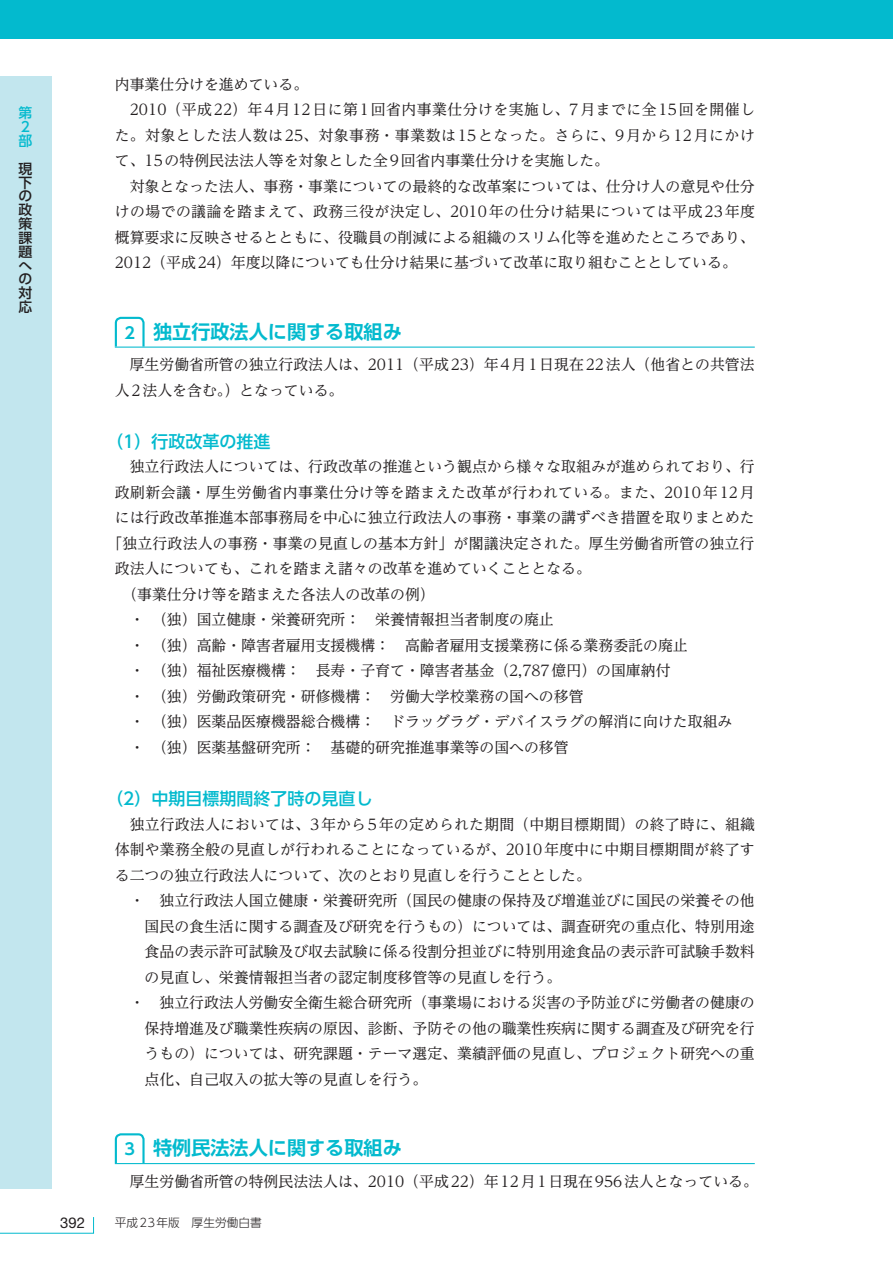
<style>
.page{position:relative;width:893px;height:1263px;background:#fff}
.page>*{position:absolute;margin:0;border:0;box-sizing:border-box;transform-origin:0 0}
.t1{font:700 19.2px "UD Shin Go Pro De";color:#03bace}
.t2{font:500 16.95px "UD Shin Go Pro";color:#03bace}
.t3{font:14.85px/25.5px "UD Reimin Pro";color:#231f20}
.t4{font:14.85px "UD Reimin Pro";letter-spacing:.03em;color:#231f20}
.t5{font:14.85px "UD Reimin Pro";letter-spacing:.035em;color:#231f20}
.t6{font:14.85px "Helvetica Neue LT Std";color:#231f20}
.t7{font:500 13.8px/13.8px "UD Shin Go Pro";color:#231f20;text-align:justify}
.t8{font:500 13.8px/13.8px "UD Shin Go Pro";color:#03bace}
.t9{font:300 11.7px "UD Shin Go Pro";color:#231f20}
.s1{font-size:15.9px}
</style>
<div class="page">
<hr style="left:115px;top:347px;width:640px;height:1px;background:#03bace">
<hr style="left:115px;top:1163px;width:640px;height:1px;background:#03bace">
<svg style="left:114px;top:316px;width:32px;height:32px"></svg>
<svg style="left:114px;top:1133px;width:32px;height:32px"></svg>
<div style="left:0;top:0;width:893px;height:38px;background:#03bace"></div>
<div style="left:0;top:77px;width:51px;height:1111px;background:#c2e6ee"></div>
<svg style="left:0;top:1217px;width:94px;height:17px"></svg>
<p class="t8" style="left:19px;top:106px;width:15px">第<br>2部</p>
<p class="t7" style="left:19px;top:161px;width:15px">現下の政策課題への対応</p>
<p class="t3" style="left:115px;top:71px;width:195px">内事業仕分けを進めている。</p>
<p class="t4" style="left:130px;top:97px;width:627px">2010（平成22）年4月12日に第1回省内事業仕分けを実施し、7月までに全15回を開催し</p>
<p class="t5" style="left:115px;top:123px;width:642px">た。対象とした法人数は25、対象事務・事業数は15となった。さらに、9月から12月にかけ</p>
<p class="t3" style="left:115px;top:147px;width:496px">て、15の特例民法法人等を対象とした全9回省内事業仕分けを実施した。</p>
<p class="t3" style="left:130px;top:173px;width:627px">対象となった法人、事務・事業についての最終的な改革案については、仕分け人の意見や仕分</p>
<p class="t4" style="left:115px;top:199px;width:642px">けの場での議論を踏まえて、政務三役が決定し、2010年の仕分け結果については平成23年度</p>
<p class="t3" style="left:115px;top:224px;width:641px">概算要求に反映させるとともに、役職員の削減による組織のスリム化等を進めたところであり、</p>
<p class="t3" style="left:115px;top:249px;width:624px">2012（平成24）年度以降についても仕分け結果に基づいて改革に取り組むこととしている。</p>
<p class="t1" style="left:124px;top:316px;width:279px"><span class="s1">2</span> 独立行政法人に関する取組み</p>
<p class="t3" style="left:115px;top:351px;width:641px;text-indent:15px">厚生労働省所管の独立行政法人は、2011（平成23）年4月1日現在22法人（他省との共管法人2法人を含む。）となっている。</p>
<p class="t2" style="left:106px;top:427px;width:166px">（1）行政改革の推進</p>
<p class="t3" style="left:130px;top:453px;width:627px">独立行政法人については、行政改革の推進という観点から様々な取組みが進められており、行</p>
<p class="t4" style="left:115px;top:480px;width:641px">政刷新会議・厚生労働省内事業仕分け等を踏まえた改革が行われている。また、2010年12月</p>
<p class="t3" style="left:115px;top:505px;width:641px">には行政改革推進本部事務局を中心に独立行政法人の事務・事業の講ずべき措置を取りまとめた</p>
<p class="t3" style="left:107px;top:530px;width:649px">「独立行政法人の事務・事業の見直しの基本方針」が閣議決定された。厚生労働省所管の独立行</p>
<p class="t3" style="left:115px;top:556px;width:478px">政法人についても、これを踏まえ諸々の改革を進めていくこととなる。</p>
<p class="t3" style="left:122px;top:581px;width:314px">（事業仕分け等を踏まえた各法人の改革の例）</p>
<p class="t3" style="left:130px;top:607px;width:426px">・　（独）国立健康・栄養研究所：　栄養情報担当者制度の廃止</p>
<p class="t3" style="left:130px;top:632px;width:560px">・　（独）高齢・障害者雇用支援機構：　高齢者雇用支援業務に係る業務委託の廃止</p>
<p class="t3" style="left:130px;top:658px;width:542px">・　（独）福祉医療機構：　長寿・子育て・障害者基金（2,787億円）の国庫納付</p>
<p class="t3" style="left:130px;top:683px;width:455px">・　（独）労働政策研究・研修機構：　労働大学校業務の国への移管</p>
<p class="t3" style="left:130px;top:709px;width:604px">・　（独）医薬品医療機器総合機構：　ドラッグラグ・デバイスラグの解消に向けた取組み</p>
<p class="t3" style="left:130px;top:734px;width:441px">・　（独）医薬基盤研究所：　基礎的研究推進事業等の国への移管</p>
<p class="t2" style="left:106px;top:785px;width:268px">（2）中期目標期間終了時の見直し</p>
<p class="t3" style="left:115px;top:811px;width:642px;text-align:justify;text-indent:15px">独立行政法人においては、3年から5年の定められた期間（中期目標期間）の終了時に、組織体制や業務全般の見直しが行われることになっているが、2010年度中に中期目標期間が終了する二つの独立行政法人について、次のとおり見直しを行うこととした。</p>
<p class="t3" style="left:130px;top:887px;width:627px">・　独立行政法人国立健康・栄養研究所（国民の健康の保持及び増進並びに国民の栄養その他</p>
<p class="t3" style="left:145px;top:913px;width:612px">国民の食生活に関する調査及び研究を行うもの）については、調査研究の重点化、特別用途</p>
<p class="t3" style="left:145px;top:938px;width:612px">食品の表示許可試験及び収去試験に係る役割分担並びに特別用途食品の表示許可試験手数料</p>
<p class="t3" style="left:145px;top:964px;width:418px">の見直し、栄養情報担当者の認定制度移管等の見直しを行う。</p>
<p class="t3" style="left:130px;top:989px;width:627px">・　独立行政法人労働安全衛生総合研究所（事業場における災害の予防並びに労働者の健康の</p>
<p class="t3" style="left:145px;top:1015px;width:612px">保持増進及び職業性疾病の原因、診断、予防その他の職業性疾病に関する調査及び研究を行</p>
<p class="t3" style="left:145px;top:1040px;width:612px">うもの）については、研究課題・テーマ選定、業績評価の見直し、プロジェクト研究への重</p>
<p class="t3" style="left:145px;top:1066px;width:284px">点化、自己収入の拡大等の見直しを行う。</p>
<p class="t1" style="left:124px;top:1132px;width:279px"><span class="s1">3</span> 特例民法法人に関する取組み</p>
<p class="t3" style="left:130px;top:1168px;width:630px">厚生労働省所管の特例民法法人は、2010（平成22）年12月1日現在956法人となっている。</p>
<p class="t6" style="left:60px;top:1214px;width:26px">392</p>
<p class="t9" style="left:115px;top:1213px;width:148px">平成23年版　厚生労働白書</p>
</div>
